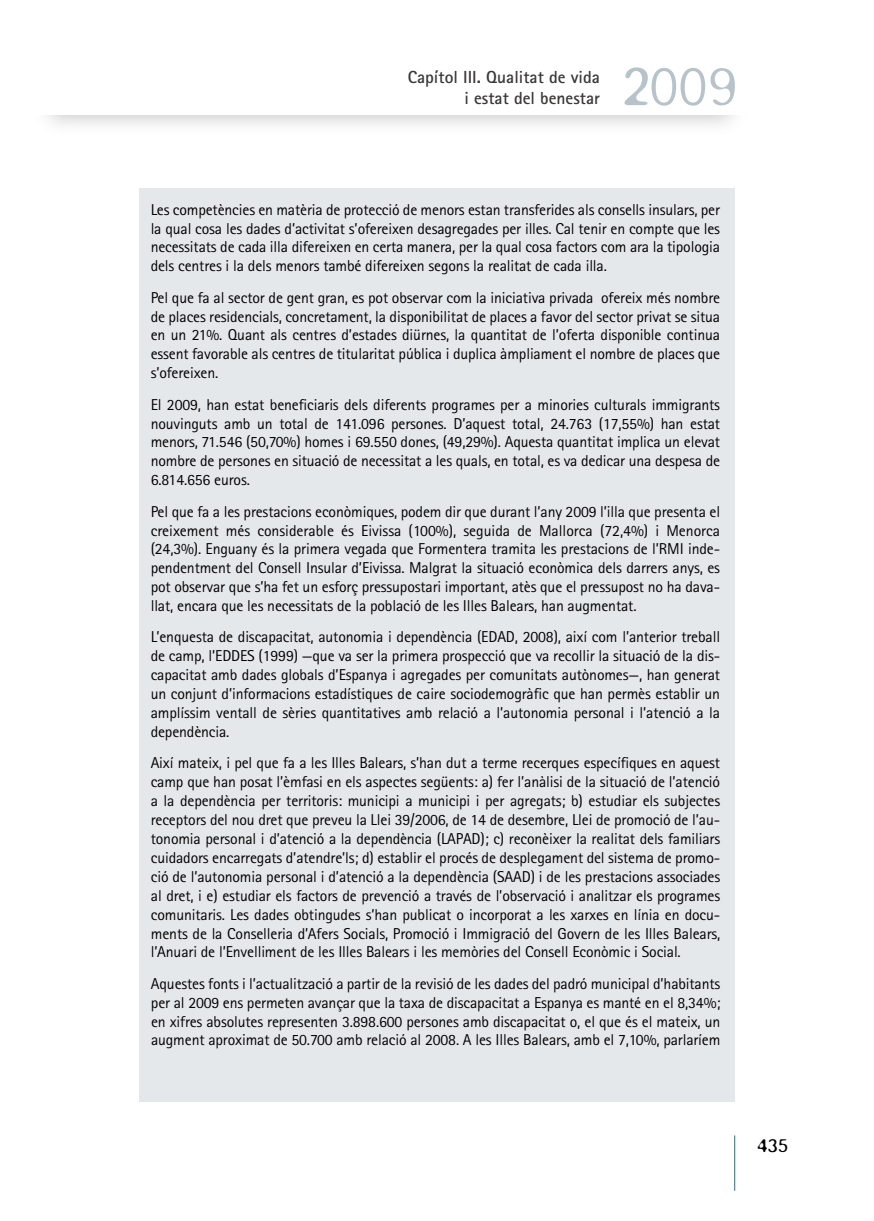
<style>
.page{position:relative;width:874px;height:1221px;background:#fff}
.page>*{position:absolute;margin:0;border:0;box-sizing:border-box;transform-origin:0 0}
.t1{font:300 61.07px "Blur";color:#b7c3ca}
.t2{font:300 21px "Blur";color:#020101}
.t3{font:700 17.5px/21px "Rotis Sans Serif";color:#3a3737;text-align:right}
.t4{font:15.75px/18.9px "Rotis Sans Serif";letter-spacing:-.01em;color:#020101;text-align:justify}
</style>
<div class="page">
<div style="left:139px;top:189px;width:595px;height:913px;background:#e5e8eb"></div>
<hr style="left:734px;top:1135px;width:1px;height:55px;background:#316c7a">
<p class="t3" style="left:407px;top:69px;width:194px">Capítol III. Qualitat de vida i estat del benestar</p>
<h1 class="t1" style="left:621px;top:48px;width:116px">2009</h1>
<p class="t4" style="left:151px;top:201px;width:570px">Les competències en matèria de protecció de menors estan transferides als consells insulars, per la qual cosa les dades d’activitat s’ofereixen desagregades per illes. Cal tenir en compte que les necessitats de cada illa difereixen en certa manera, per la qual cosa factors com ara la tipologia dels centres i la dels menors també difereixen segons la realitat de cada illa.</p>
<p class="t4" style="left:151px;top:289px;width:570px">Pel que fa al sector de gent gran, es pot observar com la iniciativa privada ofereix més nombre de places residencials, concretament, la disponibilitat de places a favor del sector privat se situa en un 21%. Quant als centres d’estades diürnes, la quantitat de l’oferta disponible continua essent favorable als centres de titularitat pública i duplica àmpliament el nombre de places que s’ofereixen.</p>
<p class="t4" style="left:151px;top:396px;width:570px">El 2009, han estat beneficiaris dels diferents programes per a minories culturals immigrants nouvinguts amb un total de 141.096 persones. D’aquest total, 24.763 (17,55%) han estat menors, 71.546 (50,70%) homes i 69.550 dones, (49,29%). Aquesta quantitat implica un elevat nombre de persones en situació de necessitat a les quals, en total, es va dedicar una despesa de 6.814.656 euros.</p>
<p class="t4" style="left:151px;top:503px;width:570px">Pel que fa a les prestacions econòmiques, podem dir que durant l’any 2009 l’illa que presenta el creixement més considerable és Eivissa (100%), seguida de Mallorca (72,4%) i Menorca (24,3%). Enguany és la primera vegada que Formentera tramita les prestacions de l’RMI inde&shy;pendentment del Consell Insular d’Eivissa. Malgrat la situació econòmica dels darrers anys, es pot observar que s’ha fet un esforç pressupostari important, atès que el pressupost no ha dava&shy;llat, encara que les necessitats de la població de les Illes Balears, han augmentat.</p>
<p class="t4" style="left:151px;top:629px;width:570px">L’enquesta de discapacitat, autonomia i dependència (EDAD, 2008), així com l’anterior treball de camp, l’EDDES (1999) —que va ser la primera prospecció que va recollir la situació de la dis&shy;capacitat amb dades globals d’Espanya i agregades per comunitats autònomes—, han generat un conjunt d’informacions estadístiques de caire sociodemogràfic que han permès establir un amplíssim ventall de sèries quantitatives amb relació a l’autonomia personal i l’atenció a la dependència.</p>
<p class="t4" style="left:151px;top:755px;width:571px">Així mateix, i pel que fa a les Illes Balears, s’han dut a terme recerques específiques en aquest camp que han posat l’èmfasi en els aspectes següents: a) fer l’anàlisi de la situació de l’atenció a la dependència per territoris: municipi a municipi i per agregats; b) estudiar els subjectes receptors del nou dret que preveu la Llei 39/2006, de 14 de desembre, Llei de promoció de l’au&shy;tonomia personal i d’atenció a la dependència (LAPAD); c) reconèixer la realitat dels familiars cuidadors encarregats d’atendre’ls; d) establir el procés de desplegament del sistema de promo&shy;ció de l’autonomia personal i d’atenció a la dependència (SAAD) i de les prestacions associades al dret, i e) estudiar els factors de prevenció a través de l’observació i analitzar els programes comunitaris. Les dades obtingudes s’han publicat o incorporat a les xarxes en línia en docu&shy;ments de la Conselleria d’Afers Socials, Promoció i Immigració del Govern de les Illes Balears, l’Anuari de l’Envelliment de les Illes Balears i les memòries del Consell Econòmic i Social.</p>
<p class="t4" style="left:151px;top:975px;width:570px">Aquestes fonts i l’actualització a partir de la revisió de les dades del padró municipal d’habitants per al 2009 ens permeten avançar que la taxa de discapacitat a Espanya es manté en el 8,34%; en xifres absolutes representen 3.898.600 persones amb discapacitat o, el que és el mateix, un augment aproximat de 50.700 amb relació al 2008. A les Illes Balears, amb el 7,10%, parlaríem</p>
<h2 class="t2" style="left:756px;top:1131px;width:33px">435</h2>
</div>
